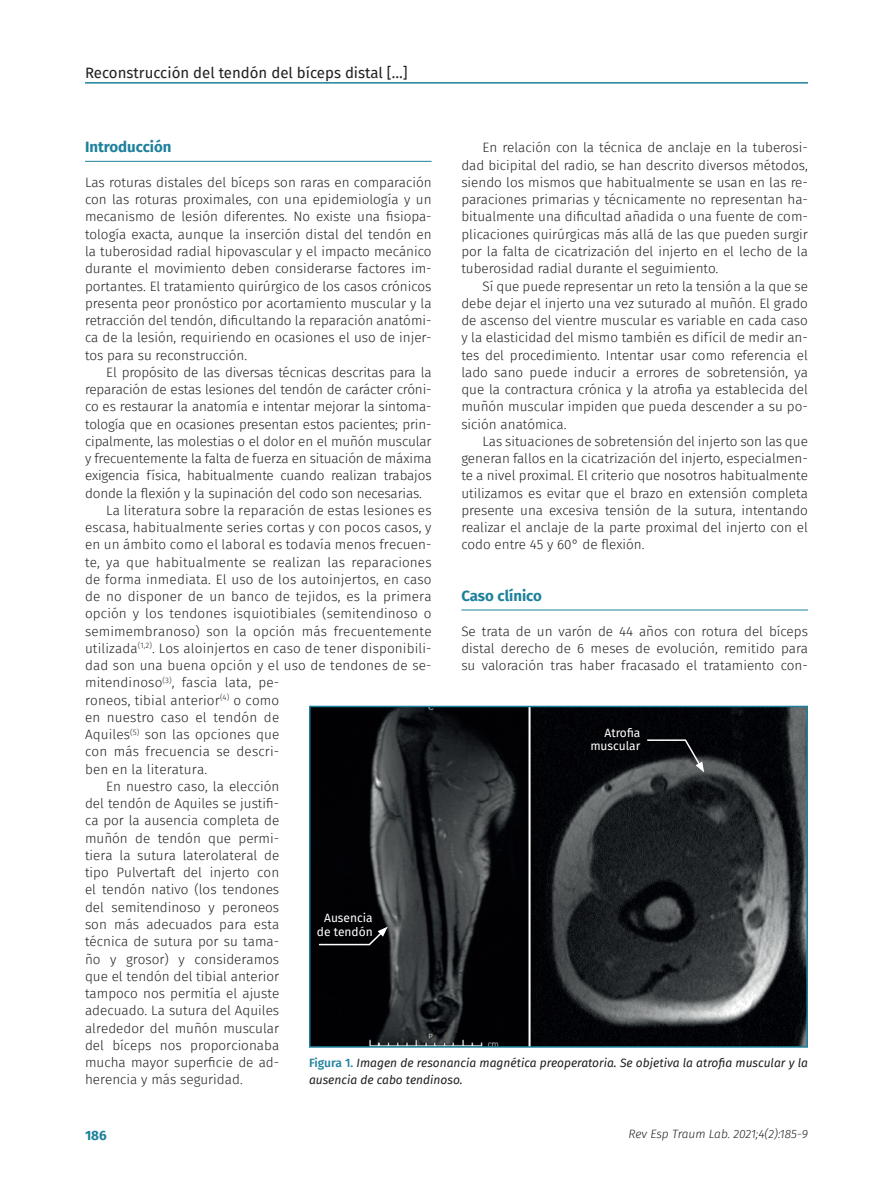
<style>
.page{position:relative;width:893px;height:1191px;background:#fff}
.page>*{position:absolute;margin:0;border:0;box-sizing:border-box;transform-origin:0 0}
.t1{font:15px "Fira Sans FS";color:#231f20}
.Ladillo{font:700 15px "Fira Sans FS";color:#1d819c}
.Párrafo_general{font:300 13.5px/17.2px "Fira Sans FS";letter-spacing:.01em;color:#231f20;text-align:justify}
.Primer_párrafo{font:300 13.5px/17.2px "Fira Sans FS";color:#231f20;text-align:justify}
.t2{font:700 13.5px "Fira Sans FS";color:#1d819c}
.Pie_de_foto{font:italic 12px/17.2px "Fira Sans FS";color:#231f20}
.Anotaciones_tabla{font:12px/13.5px "Fira Sans FS";color:#fff;text-align:center}
.t3{font:italic 300 12px "Fira Sans FS";letter-spacing:-.005em;color:#231f20}
.s1{font-weight:500;font-style:normal;color:#1d819c}
</style>
<div class="page">
<hr style="left:85px;top:82px;width:723px;height:2px;background:#1d819c">
<hr style="left:85px;top:161px;width:347px;height:1px;background:#1d819c">
<hr style="left:461px;top:609px;width:347px;height:1px;background:#1d819c">
<img style="left:312px;top:708px;width:493px;height:336px">
<div style="left:309px;top:705px;width:499px;height:342px;border:2px solid #1d819c"></div>
<svg style="left:317px;top:926px;width:71px;height:20px"></svg>
<svg style="left:646px;top:738px;width:58px;height:34px;background:#343638"></svg>
<p class="t1" style="left:85px;top:62px;width:324px">Reconstrucción del tendón del bíceps distal […]</p>
<p class="Ladillo" style="left:85px;top:136px;width:88px">Introducción</p>
<p class="Primer_párrafo" style="left:85px;top:174px;width:348px">Las roturas distales del bíceps son raras en comparación con las roturas proximales, con una epidemiología y un mecanismo de lesión diferentes. No existe una fisiopa&shy;tología exacta, aunque la inserción distal del tendón en la tuberosidad radial hipovascular y el impacto mecánico durante el movimiento deben considerarse factores im&shy;portantes. El tratamiento quirúrgico de los casos crónicos presenta peor pronóstico por acortamiento muscular y la retracción del tendón, dificultando la reparación anatómi&shy;ca de la lesión, requiriendo en ocasiones el uso de injer&shy;tos para su reconstrucción.</p>
<p class="Párrafo_general" style="left:85px;top:363px;width:348px;text-indent:21px">El propósito de las diversas técnicas descritas para la reparación de estas lesiones del tendón de carácter cróni&shy;co es restaurar la anatomía e intentar mejorar la sintoma&shy;tología que en ocasiones presentan estos pacientes; prin&shy;cipalmente, las molestias o el dolor en el muñón muscular y frecuentemente la falta de fuerza en situación de máxima exigencia física, habitualmente cuando realizan trabajos donde la flexión y la supinación del codo son necesarias.</p>
<p class="Párrafo_general" style="left:85px;top:501px;width:348px;text-align:left;text-indent:21px">La literatura sobre la reparación de estas lesiones es escasa, habitualmente series cortas y con pocos casos, y en un ámbito como el laboral es todavía menos frecuen&shy;te, ya que habitualmente se realizan las reparaciones de forma inmediata. El uso de los autoinjertos, en caso de no disponer de un banco de tejidos, es la primera opción y los tendones isquiotibiales (semitendinoso o semimembranoso) son la opción más frecuentemente utilizada<sup>(1,2)</sup>. Los aloinjertos en caso de tener disponibili&shy;dad son una buena opción y el uso de tendones de se&shy;mitendinoso<sup>(3)</sup>, fascia lata, pe-<br>roneos, tibial anterior<sup>(4)</sup> o como<br>en nuestro caso el tendón de<br>Aquiles<sup>(5)</sup> son las opciones que<br>con más frecuencia se descri-<br>ben en la literatura.</p>
<p class="Párrafo_general" style="left:85px;top:777px;width:196px;text-indent:21px">En nuestro caso, la elección del tendón de Aquiles se justifi&shy;ca por la ausencia completa de muñón de tendón que permi&shy;tiera la sutura laterolateral de tipo Pulvertaft del injerto con el tendón nativo (los tendones del semitendinoso y peroneos son más adecuados para esta técnica de sutura por su tama&shy;ño y grosor) y consideramos que el tendón del tibial anterior tampoco nos permitía el ajuste adecuado. La sutura del Aquiles alrededor del muñón muscular del bíceps nos proporcionaba mucha mayor superficie de ad&shy;herencia y más seguridad.</p>
<p class="Párrafo_general" style="left:461px;top:139px;width:348px;text-indent:21px">En relación con la técnica de anclaje en la tuberosi&shy;dad bicipital del radio, se han descrito diversos métodos, siendo los mismos que habitualmente se usan en las re&shy;paraciones primarias y técnicamente no representan ha&shy;bitualmente una dificultad añadida o una fuente de com&shy;plicaciones quirúrgicas más allá de las que pueden surgir por la falta de cicatrización del injerto en el lecho de la tuberosidad radial durante el seguimiento.</p>
<p class="Párrafo_general" style="left:461px;top:277px;width:348px;text-indent:21px">Sí que puede representar un reto la tensión a la que se debe dejar el injerto una vez suturado al muñón. El grado de ascenso del vientre muscular es variable en cada caso y la elasticidad del mismo también es difícil de medir an&shy;tes del procedimiento. Intentar usar como referencia el lado sano puede inducir a errores de sobretensión, ya que la contractura crónica y la atrofia ya establecida del muñón muscular impiden que pueda descender a su po&shy;sición anatómica.</p>
<p class="Párrafo_general" style="left:461px;top:432px;width:348px;text-indent:21px">Las situaciones de sobretensión del injerto son las que generan fallos en la cicatrización del injerto, especialmen&shy;te a nivel proximal. El criterio que nosotros habitualmente utilizamos es evitar que el brazo en extensión completa presente una excesiva tensión de la sutura, intentando realizar el anclaje de la parte proximal del injerto con el codo entre 45 y 60° de flexión.</p>
<p class="Ladillo" style="left:461px;top:584px;width:82px">Caso clínico</p>
<p class="Primer_párrafo" style="left:461px;top:622px;width:348px">Se trata de un varón de 44 años con rotura del bíceps distal derecho de 6 meses de evolución, remitido para su valoración tras haber fracasado el tratamiento con-</p>
<p class="Anotaciones_tabla" style="left:590px;top:726px;width:52px;text-align:right">Atrofia muscular</p>
<p class="Anotaciones_tabla" style="left:317px;top:911px;width:57px">Ausencia de tendón</p>
<p class="Pie_de_foto" style="left:309px;top:1054px;width:500px"><span class="s1">Figura 1.</span> Imagen de resonancia magnética preoperatoria. Se objetiva la atrofia muscular y la ausencia de cabo tendinoso.</p>
<p class="t2" style="left:85px;top:1124px;width:23px">186</p>
<p class="t3" style="left:628px;top:1125px;width:181px">Rev Esp Traum Lab. 2021;4(2):185-9</p>
</div>
